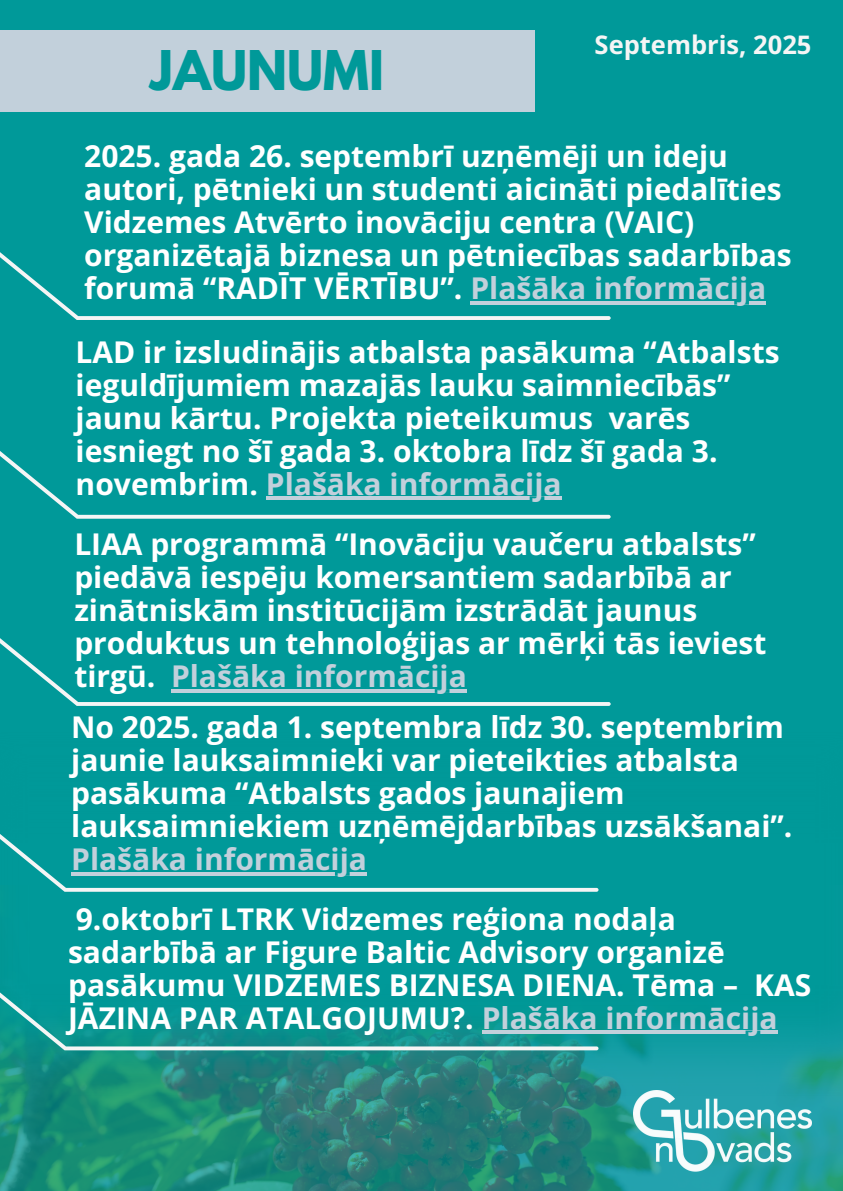
<style>
.page{position:relative;width:843px;height:1191px;background:#fff}
.page>*{position:absolute;margin:0;border:0;box-sizing:border-box;transform-origin:0 0}
.t1{font:700 48.4px "League Spartan";color:#099}
.t2{font:700 30px/33px "Open Sans";color:#fff}
.t3{font:700 30px "Open Sans";color:#c2d0db}
.t4{font:700 25.5px "Open Sans";color:#f5f5f5}
.s1{color:#c2d0db}
</style>
<div class="page">
<div style="left:0;top:0;width:842px;height:1190px;background:#099"></div>
<img style="left:0;top:1095px;width:842px;height:95px">
<img style="left:0;top:888px;width:842px;height:207px">
<div style="left:0;top:30px;width:534px;height:82px;background:#c2d0db"></div>
<img style="left:633px;top:1089px;width:178px;height:84px">
<svg style="left:0;top:891px;width:598px;height:159px"></svg>
<svg style="left:0;top:451px;width:610px;height:67px"></svg>
<svg style="left:0;top:638px;width:610px;height:67px"></svg>
<svg style="left:0;top:834px;width:598px;height:57px"></svg>
<hr style="left:266px;top:496px;width:295px;height:3px;background:#c2d0db">
<hr style="left:171px;top:689px;width:123px;height:3px;background:#c2d0db">
<hr style="left:294px;top:689px;width:173px;height:3px;background:#c2d0db">
<hr style="left:481px;top:1030px;width:296px;height:3px;background:#c2d0db">
<svg style="left:0;top:252px;width:610px;height:68px"></svg>
<hr style="left:470px;top:301px;width:296px;height:3px;background:#c2d0db">
<h1 class="t1" style="left:150px;top:47px;width:235px">JAUNUMI</h1>
<p class="t4" style="left:594px;top:27px;width:218px">Septembris, 2025</p>
<p class="t2" style="left:84px;top:139px;width:708px">2025. gada 26. septembrī uzņēmēji un ideju autori, pētnieki un studenti aicināti piedalīties Vidzemes Atvērto inovāciju centra (VAIC) organizētajā biznesa un pētniecības sadarbības forumā “RADĪT VĒRTĪBU”. <span class="s1">Plašāka informācija</span></p>
<p class="t2" style="left:76px;top:335px;width:705px">LAD ir izsludinājis atbalsta pasākuma “Atbalsts ieguldījumiem mazajās lauku saimniecībās” jaunu kārtu. Projekta pieteikumus varēs iesniegt no šī gada 3. oktobra līdz šī gada 3. novembrim. <span class="s1">Plašāka informācija</span></p>
<p class="t2" style="left:74px;top:527px;width:693px">LIAA programmā “Inovāciju vaučeru atbalsts” piedāvā iespēju komersantiem sadarbībā ar zinātniskām institūcijām izstrādāt jaunus produktus un tehnoloģijas ar mērķi tās ieviest tirgū. <span class="s1">Plašāka informācija</span></p>
<p class="t2" style="left:71px;top:710px;width:722px">No 2025. gada 1. septembra līdz 30. septembrim jaunie lauksaimnieki var pieteikties atbalsta pasākuma “Atbalsts gados jaunajiem lauksaimniekiem uzņēmējdarbības uzsākšanai”.</p>
<p class="t3" style="left:71px;top:838px;width:297px">Plašāka informācija</p>
<p class="t2" style="left:68px;top:902px;width:744px">9.oktobrī LTRK Vidzemes reģiona nodaļa sadarbībā ar Figure Baltic Advisory organizē pasākumu VIDZEMES BIZNESA DIENA. Tēma – KAS JĀZINA PAR ATALGOJUMU?. <span class="s1">Plašāka informācija</span></p>
</div>
